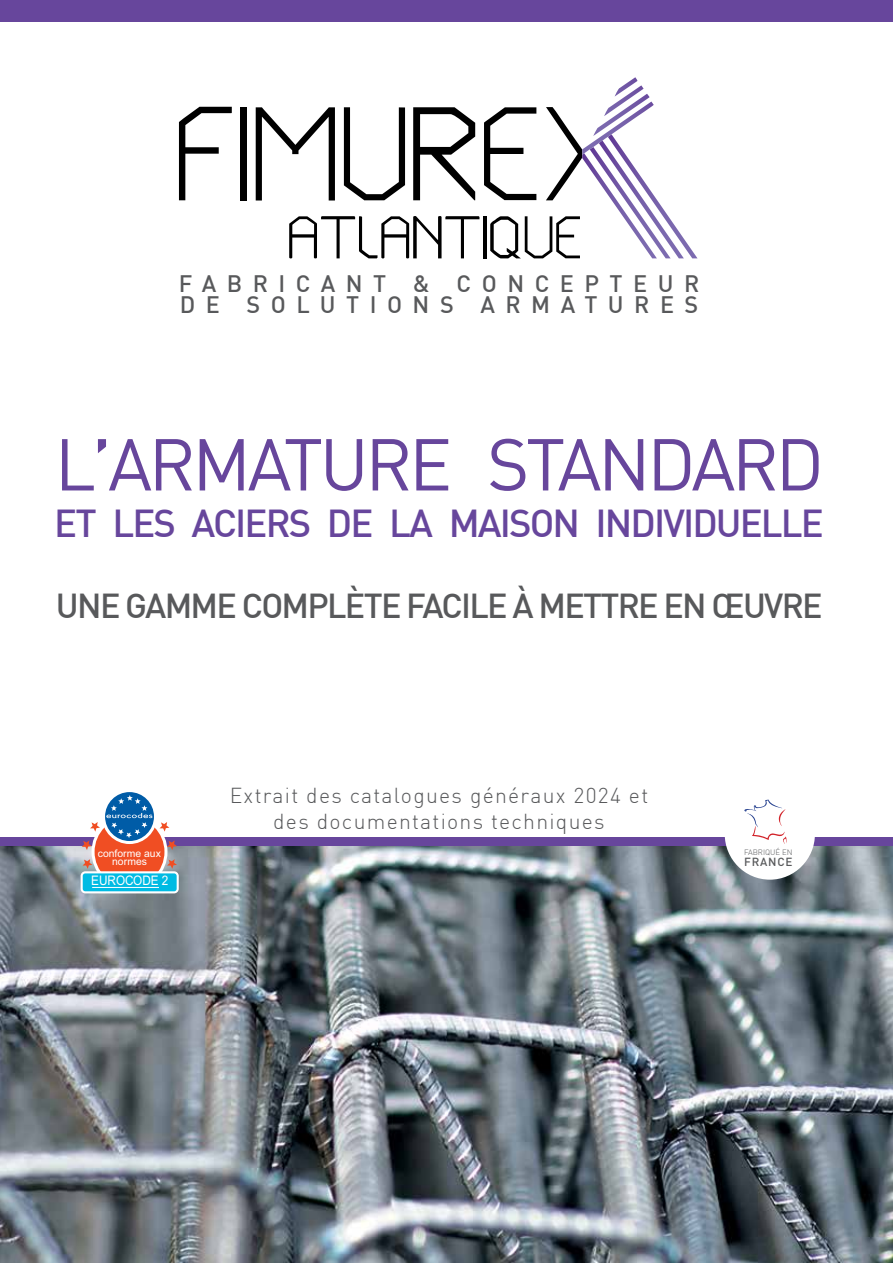
<style>
.page{position:relative;width:893px;height:1263px;background:#fff}
.page>*{position:absolute;margin:0;border:0;box-sizing:border-box;transform-origin:0 0}
.t1{font:72.15px "DIN";letter-spacing:-.05em;color:#67469c}
.t2{font:500 38.25px "DIN";letter-spacing:-.05em;color:#67469c}
.t3{font:500 33.9px "DIN";letter-spacing:-.05em;color:#58595b}
.t4{font:500 23.4px/21.1px "DIN";letter-spacing:.45em;color:#58595b}
.t5{font:300 21.15px/25.5px "DIN";letter-spacing:.06em;color:#58595b;text-align:center}
.t6{font:13.2px "Arial";color:#fff;scale:.89 1}
.t7{font:500 11.7px "DIN";letter-spacing:.07em;color:#58595b}
.t8{font:10.35px/8.4px "Arial";color:#fff;text-align:center}
.t9{font:300 7.8px "DIN";color:#58595b}
.s1{font-weight:500}
</style>
<div class="page">
<img style="left:0;top:845px;width:893px;height:418px">
<div style="left:0;top:837px;width:893px;height:8px;background:#67469c"></div>
<div style="left:0;top:0;width:893px;height:21px;background:#67469c"></div>
<div style="left:725px;top:788px;width:90px;height:92px;background:#fff;border-radius:50%"></div>
<svg style="left:744px;top:800px;width:43px;height:44px"></svg>
<svg style="left:81px;top:792px;width:98px;height:101px"></svg>
<hr style="left:92px;top:887px;width:67px;height:1px;background:#fff">
<svg style="left:179px;top:107px;width:53px;height:93px"></svg>
<div style="left:240px;top:107px;width:7px;height:93px;background:#000"></div>
<svg style="left:256px;top:77px;width:441px;height:181px"></svg>
<p class="t4" style="left:179px;top:272px;width:522px">FABRICANT &amp; CONCEPTEUR<br>DE SOLUTIONS ARMATURES</p>
<h1 class="t1" style="left:55px;top:419px;width:771px">L<span class="s1">’</span>ARMATURE STANDARD</h1>
<h2 class="t2" style="left:54px;top:499px;width:771px">ET LES ACIERS DE LA MAISON INDIVIDUELLE</h2>
<h3 class="t3" style="left:56px;top:584px;width:768px">UNE GAMME COMPLÈTE FACILE À METTRE EN ŒUVRE</h3>
<p class="t8" style="left:98px;top:849px;width:65px">conforme aux normes</p>
<p class="t6" style="left:91px;top:871px;width:88px">EUROCODE 2</p>
<p class="t5" style="left:230px;top:782px;width:420px">Extrait des catalogues généraux 2024 et des documentations techniques</p>
<p class="t9" style="left:744px;top:848px;width:50px">FABRIQUÉ EN</p>
<p class="t7" style="left:744px;top:854px;width:50px">FRANCE</p>
</div>
